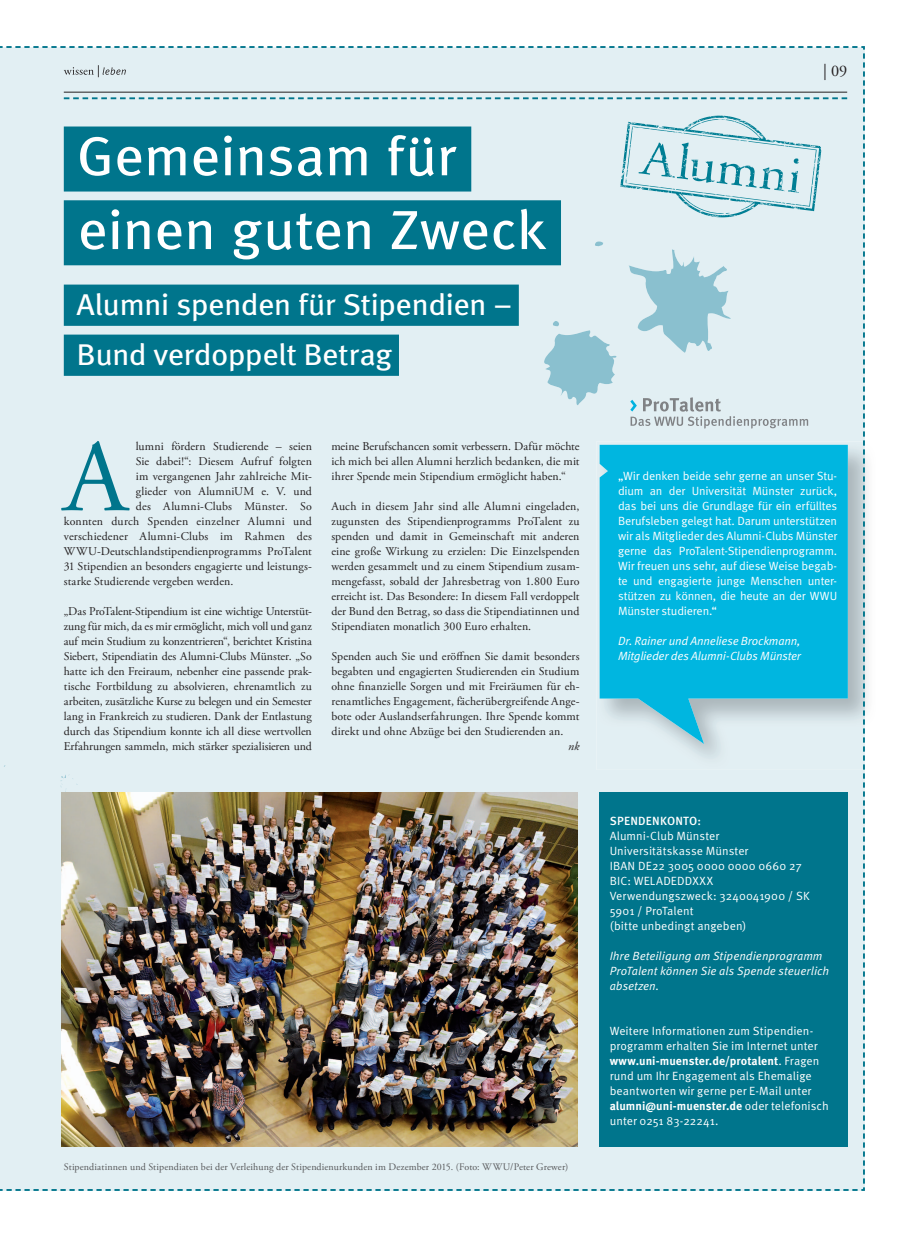
<style>
.page{position:relative;width:911px;height:1237px;background:#fff}
.page>*{position:absolute;margin:0;border:0;box-sizing:border-box;transform-origin:0 0}
.t1{font:102.38px "Adobe Garamond Pro";color:#00758c}
.t2{font:55px/73.8px "Meta OT";letter-spacing:-.01em;color:#fff;scale:1.06 1}
.t3{font:30px/50px "Meta OT";letter-spacing:-.02em;color:#fff;scale:1.06 1}
.t4{font:16.25px "Adobe Garamond Pro";color:#231f20}
.t5{font:11.88px/15px "Adobe Garamond Pro";letter-spacing:.005em;color:#231f20;text-align:justify}
.t6{font:11.88px/15px "Meta OT";letter-spacing:.005em;color:#fff}
.t7{font:italic 11.88px/15px "Meta OT";letter-spacing:-.005em;color:#fff}
.t8{font:500 11.88px "Meta OT";letter-spacing:.02em;color:#fff}
.t9{font:italic 11.88px "Adobe Garamond Pro";color:#231f20}
.t10{font:10px "Adobe Garamond Pro";letter-spacing:.01em;color:#57585a}
.s1{font-weight:700}
</style>
<div class="page">
<img style="left:0;top:46px;width:865px;height:1145px">
<h2 class="t2" style="left:77px;top:120px;width:445px">Gemeinsam für einen guten Zweck</h2>
<h3 class="t3" style="left:77px;top:280px;width:412px">Alumni spenden für Stipendien –<br>Bund verdoppelt Betrag</h3>
<h1 class="t1" style="left:64px;top:416px;width:65px">A</h1>
<p class="t5" style="left:136px;top:439px;width:178px">lumni fördern Studierende – seien</p>
<p class="t5" style="left:136px;top:454px;width:178px">Sie dabei!“: Diesem Aufruf folgten</p>
<p class="t5" style="left:136px;top:469px;width:178px">im vergangenen Jahr zahlreiche Mit-</p>
<p class="t5" style="left:136px;top:484px;width:178px">glieder von AlumniUM e. V. und</p>
<p class="t5" style="left:136px;top:499px;width:178px">des Alumni-Clubs Münster. So</p>
<p class="t5" style="left:64px;top:514px;width:250px">konnten durch Spenden einzelner Alumni und</p>
<p class="t5" style="left:64px;top:529px;width:250px">verschiedener Alumni-Clubs im Rahmen des</p>
<p class="t5" style="left:64px;top:544px;width:249px">WWU-Deutschlandstipendienprogramms ProTalent</p>
<p class="t5" style="left:64px;top:559px;width:249px">31 Stipendien an besonders engagierte und leistungs-</p>
<p class="t5" style="left:64px;top:574px;width:171px">starke Studierende vergeben werden.</p>
<p class="t5" style="left:64px;top:604px;width:250px">„Das ProTalent-Stipendium ist eine wichtige Unterstüt&shy;zung für mich, da es mir ermöglicht, mich voll und ganz auf mein Studium zu konzentrieren“, berichtet Kristina Siebert, Stipendiatin des Alumni-Clubs Münster. „So hatte ich den Freiraum, nebenher eine passende prak&shy;tische Fortbildung zu absolvieren, ehrenamtlich zu arbeiten, zusätzliche Kurse zu belegen und ein Semester lang in Frankreich zu studieren. Dank der Entlastung durch das Stipendium konnte ich all diese wertvollen Erfahrungen sammeln, mich stärker spezialisieren und</p>
<p class="t5" style="left:331px;top:439px;width:250px">meine Berufschancen somit verbessern. Dafür möchte ich mich bei allen Alumni herzlich bedanken, die mit ihrer Spende mein Stipendium ermöglicht haben.“</p>
<p class="t5" style="left:331px;top:499px;width:250px">Auch in diesem Jahr sind alle Alumni eingeladen, zugunsten des Stipendienprogramms ProTalent zu spenden und damit in Gemeinschaft mit anderen eine große Wirkung zu erzielen: Die Einzelspenden werden gesammelt und zu einem Stipendium zusam&shy;mengefasst, sobald der Jahresbetrag von 1.800 Euro erreicht ist. Das Besondere: In diesem Fall verdoppelt der Bund den Betrag, so dass die Stipendiatinnen und Stipendiaten monatlich 300 Euro erhalten.</p>
<p class="t5" style="left:331px;top:649px;width:250px">Spenden auch Sie und eröffnen Sie damit besonders begabten und engagierten Studierenden ein Studium ohne finanzielle Sorgen und mit Freiräumen für eh&shy;renamtliches Engagement, fächerübergreifende Ange&shy;bote oder Auslandserfahrungen. Ihre Spende kommt direkt und ohne Abzüge bei den Studierenden an.</p>
<p class="t9" style="left:568px;top:739px;width:13px">nk</p>
<p class="t10" style="left:64px;top:1161px;width:506px">Stipendiatinnen und Stipendiaten bei der Verleihung der Stipendienurkunden im Dezember 2015. (Foto: WWU/Peter Grewer)</p>
<h3 class="t4" style="left:823px;top:61px;width:26px">| 09</h3>
<p class="t6" style="left:618px;top:469px;width:221px;text-align:justify">„Wir denken beide sehr gerne an unser Stu&shy;dium an der Universität Münster zurück, das bei uns die Grundlage für ein erfülltes Berufsleben gelegt hat. Darum unterstützen wir als Mitglieder des Alumni-Clubs Münster gerne das ProTalent-Stipendienprogramm.<br>Wir freuen uns sehr, auf diese Weise begab&shy;te und engagierte junge Menschen unter&shy;stützen zu können, die heute an der WWU Münster studieren.“</p>
<p class="t7" style="left:618px;top:634px;width:185px">Dr. Rainer und Anneliese Brockmann,<br>Mitglieder des Alumni-Clubs Münster</p>
<p class="t8" style="left:610px;top:814px;width:93px">SPENDENKONTO:</p>
<p class="t6" style="left:609px;top:829px;width:201px">Alumni-Club Münster<br>Universitätskasse Münster<br>IBAN DE22 3005 0000 0000 0660 27<br>BIC: WELADEDDXXX<br>Verwendungszweck: 3240041900 / SK<br>5901 / ProTalent<br>(bitte unbedingt angeben)</p>
<p class="t7" style="left:609px;top:949px;width:221px">Ihre Beteiligung am Stipendienprogramm<br>ProTalent können Sie als Spende steuerlich absetzen.</p>
<p class="t6" style="left:609px;top:1024px;width:221px">Weitere Informationen zum Stipendien&shy;programm erhalten Sie im Internet unter <span class="s1">www.uni-muenster.de/protalent</span>. Fragen rund um Ihr Engagement als Ehemalige beantworten wir gerne per E-Mail unter <span class="s1">alumni@uni-muenster.de</span> oder telefonisch unter 0251 83-22241.</p>
</div>
